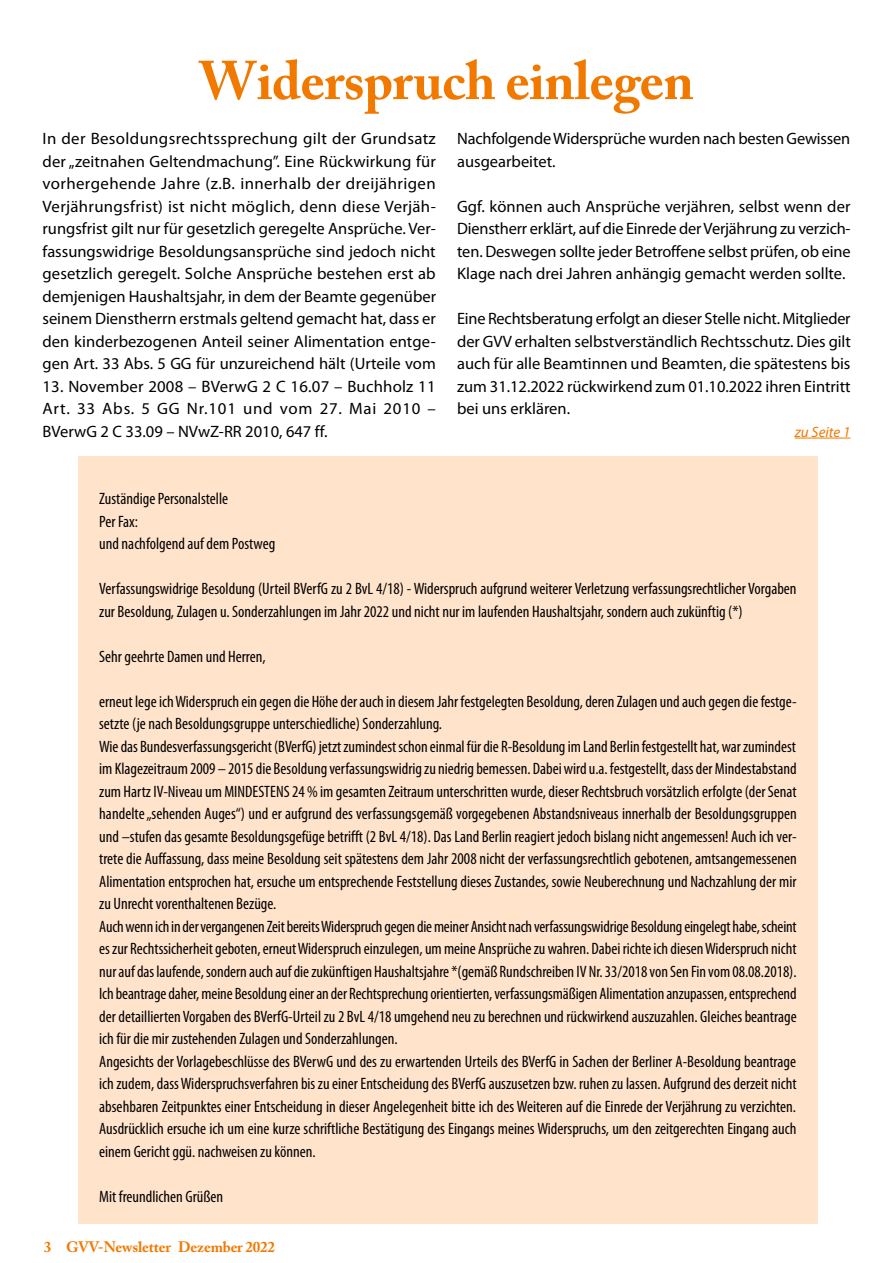
<style>
.page{position:relative;width:893px;height:1263px;background:#fff}
.page>*{position:absolute;margin:0;border:0;box-sizing:border-box;transform-origin:0 0}
.H1_UE_36pt_orange{font:700 54px "Adobe Caslon Pro";letter-spacing:-.01em;color:#f17900}
.fliestext_condensed{font:condensed 16.5px/22.5px "Myriad Pro";color:#000;text-align:justify}
.fliestext{font:16.5px/22.5px "Myriad Pro";color:#000;text-align:justify}
.t1{font:700 15px "Adobe Caslon Pro";letter-spacing:-.01em;color:#f17900}
.textanker_zurueck{font:italic 15px "Myriad Pro";color:#f17900}
</style>
<div class="page">
<hr style="left:795px;top:438px;width:55px;height:1px;background:#f17900">
<div style="left:78px;top:456px;width:740px;height:768px;background:#ffe3cb"></div>
<h1 class="H1_UE_36pt_orange" style="left:199px;top:49px;width:496px">Widerspruch einlegen</h1>
<p class="fliestext" style="left:43px;top:127px;width:395px">In der Besoldungsrechtssprechung gilt der Grundsatz der „zeitnahen Geltendmachung”. Eine Rückwirkung für vorhergehende Jahre (z.B. innerhalb der dreijährigen Verjährungsfrist) ist nicht möglich, denn diese Verjäh&shy;rungsfrist gilt nur für gesetzlich geregelte Ansprüche. Ver&shy;fassungswidrige Besoldungsansprüche sind jedoch nicht gesetzlich geregelt. Solche Ansprüche bestehen erst ab demjenigen Haushaltsjahr, in dem der Beamte gegenüber seinem Dienstherrn erstmals geltend gemacht hat, dass er den kinderbezogenen Anteil seiner Alimentation entge&shy;gen Art. 33 Abs. 5 GG für unzureichend hält (Urteile vom</p>
<p class="fliestext" style="left:43px;top:374px;width:395px">13. November 2008 – BVerwG 2 C 16.07 – Buchholz 11<br>Art. 33 Abs. 5 GG Nr.101 und vom 27. Mai 2010 – BVerwG 2 C 33.09 – NVwZ-RR 2010, 647 ff.</p>
<p class="fliestext" style="left:457px;top:127px;width:395px">Nachfolgende Widersprüche wurden nach besten Gewissen ausgearbeitet.</p>
<p class="fliestext" style="left:457px;top:194px;width:395px">Ggf. können auch Ansprüche verjähren, selbst wenn der Dienstherr erklärt, auf die Einrede der Verjährung zu verzich&shy;ten. Deswegen sollte jeder Betroffene selbst prüfen, ob eine Klage nach drei Jahren anhängig gemacht werden sollte.</p>
<p class="fliestext" style="left:457px;top:307px;width:395px">Eine Rechtsberatung erfolgt an dieser Stelle nicht. Mitglieder der GVV erhalten selbstverständlich Rechtsschutz. Dies gilt auch für alle Beamtinnen und Beamten, die spätestens bis zum 31.12.2022 rückwirkend zum 01.10.2022 ihren Eintritt bei uns erklären.</p>
<p class="textanker_zurueck" style="left:795px;top:422px;width:57px">zu Seite 1</p>
<p class="fliestext_condensed" style="left:99px;top:487px;width:131px">Zuständige Personalstelle</p>
<p class="fliestext_condensed" style="left:99px;top:510px;width:40px">Per Fax:</p>
<p class="fliestext_condensed" style="left:99px;top:532px;width:178px">und nachfolgend auf dem Postweg</p>
<p class="fliestext_condensed" style="left:99px;top:577px;width:699px">Verfassungswidrige Besoldung (Urteil BVerfG zu 2 BvL 4/18) - Widerspruch aufgrund weiterer Verletzung verfassungsrechtlicher Vorgaben zur Besoldung, Zulagen u. Sonderzahlungen im Jahr 2022 und nicht nur im laufenden Haushaltsjahr, sondern auch zukünftig (*)</p>
<p class="fliestext_condensed" style="left:99px;top:645px;width:168px">Sehr geehrte Damen und Herren,</p>
<p class="fliestext_condensed" style="left:99px;top:690px;width:699px">erneut lege ich Widerspruch ein gegen die Höhe der auch in diesem Jahr festgelegten Besoldung, deren Zulagen und auch gegen die festge&shy;setzte (je nach Besoldungsgruppe unterschiedliche) Sonderzahlung.</p>
<p class="fliestext_condensed" style="left:99px;top:735px;width:699px">Wie das Bundesverfassungsgericht (BVerfG) jetzt zumindest schon einmal für die R-Besoldung im Land Berlin festgestellt hat, war zumindest im Klagezeitraum 2009 – 2015 die Besoldung verfassungswidrig zu niedrig bemessen. Dabei wird u.a. festgestellt, dass der Mindestabstand zum Hartz IV-Niveau um MINDESTENS 24 % im gesamten Zeitraum unterschritten wurde, dieser Rechtsbruch vorsätzlich erfolgte (der Senat handelte „sehenden Auges“) und er aufgrund des verfassungsgemäß vorgegebenen Abstandsniveaus innerhalb der Besoldungsgruppen und –stufen das gesamte Besoldungsgefüge betrifft (2 BvL 4/18). Das Land Berlin reagiert jedoch bislang nicht angemessen! Auch ich ver&shy;trete die Auffassung, dass meine Besoldung seit spätestens dem Jahr 2008 nicht der verfassungsrechtlich gebotenen, amtsangemessenen Alimentation entsprochen hat, ersuche um entsprechende Feststellung dieses Zustandes, sowie Neuberechnung und Nachzahlung der mir zu Unrecht vorenthaltenen Bezüge.</p>
<p class="fliestext_condensed" style="left:99px;top:915px;width:699px">Auch wenn ich in der vergangenen Zeit bereits Widerspruch gegen die meiner Ansicht nach verfassungswidrige Besoldung eingelegt habe, scheint es zur Rechtssicherheit geboten, erneut Widerspruch einzulegen, um meine Ansprüche zu wahren. Dabei richte ich diesen Widerspruch nicht nur auf das laufende, sondern auch auf die zukünftigen Haushaltsjahre *(gemäß Rundschreiben IV Nr. 33/2018 von Sen Fin vom 08.08.2018).</p>
<p class="fliestext_condensed" style="left:99px;top:982px;width:699px">Ich beantrage daher, meine Besoldung einer an der Rechtsprechung orientierten, verfassungsmäßigen Alimentation anzupassen, entsprechend der detaillierten Vorgaben des BVerfG-Urteil zu 2 BvL 4/18 umgehend neu zu berechnen und rückwirkend auszuzahlen. Gleiches beantrage ich für die mir zustehenden Zulagen und Sonderzahlungen.</p>
<p class="fliestext_condensed" style="left:99px;top:1050px;width:699px">Angesichts der Vorlagebeschlüsse des BVerwG und des zu erwartenden Urteils des BVerfG in Sachen der Berliner A-Besoldung beantrage ich zudem, dass Widerspruchsverfahren bis zu einer Entscheidung des BVerfG auszusetzen bzw. ruhen zu lassen. Aufgrund des derzeit nicht absehbaren Zeitpunktes einer Entscheidung in dieser Angelegenheit bitte ich des Weiteren auf die Einrede der Verjährung zu verzichten.<br>Ausdrücklich ersuche ich um eine kurze schriftliche Bestätigung des Eingangs meines Widerspruchs, um den zeitgerechten Eingang auch einem Gericht ggü. nachweisen zu können.</p>
<p class="fliestext_condensed" style="left:99px;top:1185px;width:125px">Mit freundlichen Grüßen</p>
<p class="t1" style="left:44px;top:1238px;width:233px">3 GVV-Newsletter Dezember 2022</p>
</div>
